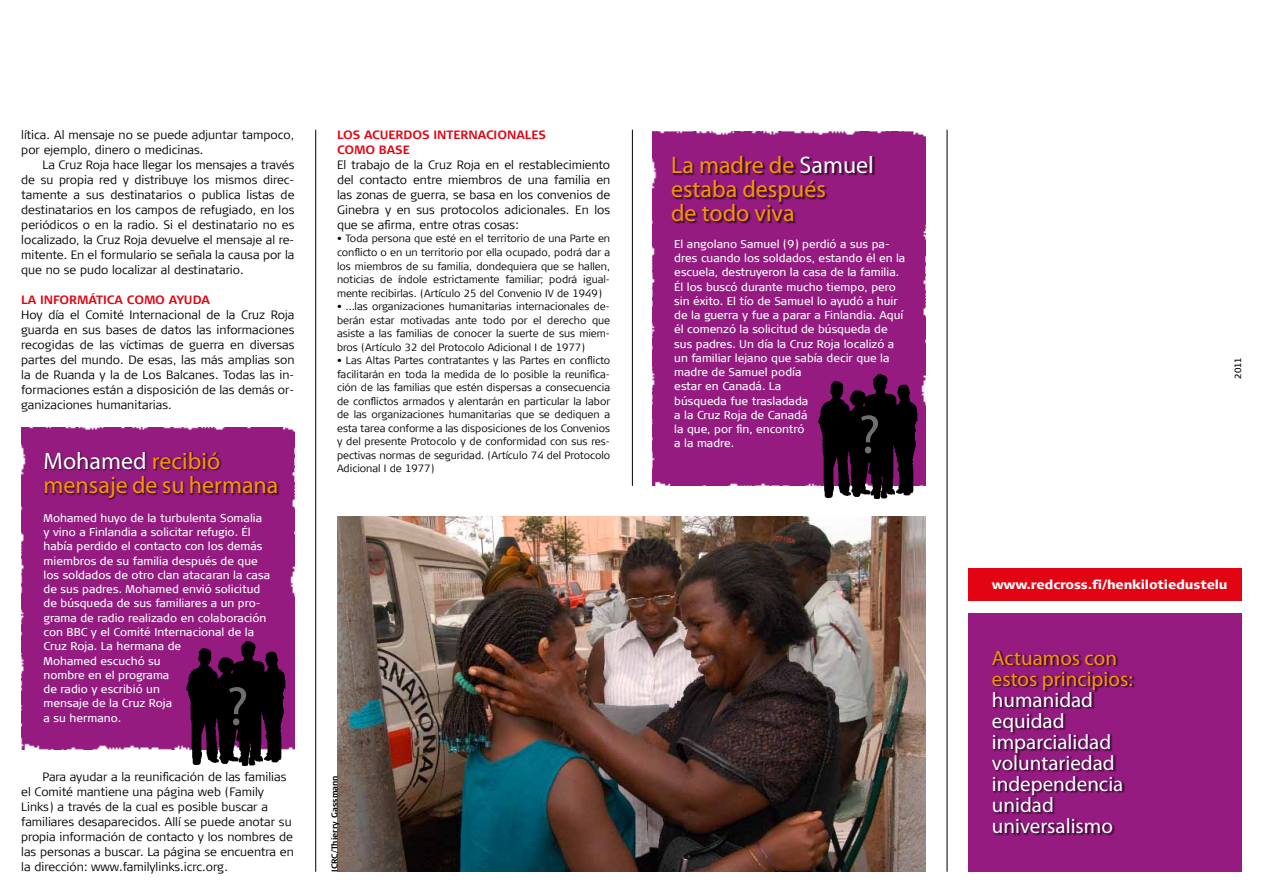
<style>
.page{position:relative;width:1263px;height:893px;background:#fff}
.page>*{position:absolute;margin:0;border:0;box-sizing:border-box;transform-origin:0 0}
.t1{font:54.9px "Myriad Pro";color:#6f6f6f}
.t2{font:24px/24px "Myriad Pro";color:#f49600}
.t3{font:21px/21px "Myriad Pro";color:#fff}
.t4{font:21px/21px "Myriad Pro";color:#f49600}
.t5{font:900 12.45px "Signa Column";letter-spacing:-.01em;color:#fff}
.t6{font:300 12px/15px "Signa Column";color:#000;text-align:justify}
.t7{font:700 12px/15px "Signa Column";color:#e30413}
.t8{font:11.25px/14.2px "Signa Column";color:#fff}
.t9{font:300 10.5px/13.5px "Signa Column";color:#000;text-align:justify}
.t10{font:9px "Signa Column";color:#000}
.t11{font:700 8.25px "Signa Column";color:#000}
.s1{color:#fff}
</style>
<div class="page">
<img style="left:337px;top:517px;width:589px;height:355px">
<div style="left:652px;top:132px;width:273px;height:354px;background:#951b81"></div>
<img style="left:921px;top:222px;width:5px;height:208px">
<img style="left:655px;top:469px;width:271px;height:17px">
<img style="left:816px;top:374px;width:103px;height:125px">
<img style="left:652px;top:129px;width:296px;height:20px">
<img style="left:652px;top:134px;width:8px;height:334px">
<div style="left:968px;top:568px;width:274px;height:33px;background:#e30413"></div>
<div style="left:968px;top:613px;width:274px;height:259px;background:#951b81"></div>
<div style="left:991px;top:650px;width:144px;height:185px;background:#000;opacity:.5"></div>
<hr style="left:315px;top:130px;width:1px;height:742px;background:#000">
<hr style="left:632px;top:130px;width:1px;height:356px;background:#000">
<div style="left:672px;top:156px;width:203px;height:68px;background:#000;opacity:.5"></div>
<div style="left:21px;top:427px;width:274px;height:322px;background:#951b81"></div>
<img style="left:290px;top:447px;width:5px;height:150px">
<img style="left:29px;top:744px;width:266px;height:6px">
<img style="left:184px;top:641px;width:103px;height:125px">
<img style="left:29px;top:427px;width:266px;height:5px">
<img style="left:21px;top:444px;width:8px;height:306px">
<div style="left:44px;top:451px;width:236px;height:49px;background:#000;opacity:.5"></div>
<hr style="left:947px;top:130px;width:1px;height:742px;background:#000">
<p class="t6" style="left:21px;top:127px;width:275px">lítica. Al mensaje no se puede adjuntar tampoco, por ejemplo, dinero o medicinas.</p>
<p class="t6" style="left:21px;top:157px;width:275px;text-indent:21px">La Cruz Roja hace llegar los mensajes a través de su propia red y distribuye los mismos direc&shy;tamente a sus destinatarios o publica listas de destinatarios en los campos de refugiado, en los periódicos o en la radio. Si el destinatario no es localizado, la Cruz Roja devuelve el mensaje al re&shy;mitente. En el formulario se señala la causa por la que no se pudo localizar al destinatario.</p>
<p class="t7" style="left:21px;top:292px;width:190px">LA INFORMÁTICA COMO AYUDA</p>
<p class="t6" style="left:21px;top:307px;width:275px">Hoy día el Comité Internacional de la Cruz Roja guarda en sus bases de datos las informaciones recogidas de las víctimas de guerra en diversas partes del mundo. De esas, las más amplias son la de Ruanda y la de Los Balcanes. Todas las in&shy;formaciones están a disposición de las demás or&shy;ganizaciones humanitarias.</p>
<h2 class="t2" style="left:44px;top:448px;width:236px"><span class="s1">Mohamed</span> recibió mensaje de su hermana</h2>
<p class="t8" style="left:44px;top:511px;width:228px">Mohamed huyo de la turbulenta Somalia y vino a Finlandia a solicitar refugio. Él había perdido el contacto con los demás miembros de su familia después de que los soldados de otro clan atacaran la casa de sus padres. Mohamed envió solicitud de búsqueda de sus familiares a un pro&shy;grama de radio realizado en colaboración con BBC y el Comité Internacional de la<br>Cruz Roja. La hermana de<br>Mohamed escuchó su<br>nombre en el programa<br>de radio y escribió un<br>mensaje de la Cruz Roja<br>a su hermano.</p>
<h1 class="t1" style="left:226px;top:672px;width:24px">?</h1>
<p class="t6" style="left:21px;top:769px;width:274px;text-align:left;text-indent:21px">Para ayudar a la reunificación de las familias el Comité mantiene una página web (Family Links) a través de la cual es posible buscar a familiares desaparecidos. Allí se puede anotar su propia información de contacto y los nombres de las personas a buscar. La página se encuentra en la dirección: www.familylinks.icrc.org.</p>
<p class="t7" style="left:337px;top:127px;width:210px">LOS ACUERDOS INTERNACIONALES<br>COMO BASE</p>
<p class="t6" style="left:337px;top:157px;width:275px">El trabajo de la Cruz Roja en el restablecimiento del contacto entre miembros de una familia en las zonas de guerra, se basa en los convenios de Ginebra y en sus protocolos adicionales. En los que se afirma, entre otras cosas:</p>
<p class="t9" style="left:337px;top:232px;width:275px">• Toda persona que esté en el territorio de una Parte en conflicto o en un territorio por ella ocupado, podrá dar a los miembros de su familia, dondequiera que se hallen, noticias de índole estrictamente familiar; podrá igual&shy;mente recibirlas. (Artículo 25 del Convenio IV de 1949)</p>
<p class="t9" style="left:337px;top:300px;width:275px">• …las organizaciones humanitarias internacionales de&shy;berán estar motivadas ante todo por el derecho que asiste a las familias de conocer la suerte de sus miem&shy;bros (Artículo 32 del Protocolo Adicional I de 1977)</p>
<p class="t9" style="left:337px;top:354px;width:275px">• Las Altas Partes contratantes y las Partes en conflicto facilitarán en toda la medida de lo posible la reunifica&shy;ción de las familias que estén dispersas a consecuencia de conflictos armados y alentarán en particular la labor de las organizaciones humanitarias que se dediquen a esta tarea conforme a las disposiciones de los Convenios y del presente Protocolo y de conformidad con sus res&shy;pectivas normas de seguridad. (Artículo 74 del Protocolo Adicional I de 1977)</p>
<p class="t11" style="left:330px;top:872px;width:98px;rotate:-90deg">ICRC/Thierry Gassmann</p>
<h2 class="t2" style="left:671px;top:153px;width:204px">La madre de <span class="s1">Samuel </span>estaba después<br>de todo viva</h2>
<p class="t8" style="left:674px;top:237px;width:233px">El angolano Samuel (9) perdió a sus pa&shy;dres cuando los soldados, estando él en la escuela, destruyeron la casa de la familia.<br>Él los buscó durante mucho tiempo, pero sin éxito. El tío de Samuel lo ayudó a huir de la guerra y fue a parar a Finlandia. Aquí él comenzó la solicitud de búsqueda de sus padres. Un día la Cruz Roja localizó a un familiar lejano que sabía decir que la madre de Samuel podía<br>estar en Canadá. La<br>búsqueda fue trasladada<br>a la Cruz Roja de Canadá<br>la que, por fin, encontró<br>a la madre.</p>
<h1 class="t1" style="left:858px;top:401px;width:24px">?</h1>
<p class="t10" style="left:1233px;top:379px;width:23px;rotate:-90deg">2011</p>
<p class="t5" style="left:992px;top:576px;width:237px">www.redcross.fi/henkilotiedustelu</p>
<h3 class="t4" style="left:992px;top:647px;width:142px">Actuamos con estos principios:</h3>
<h3 class="t3" style="left:992px;top:689px;width:133px">humanidad equidad imparcialidad voluntariedad independencia unidad universalismo</h3>
</div>
